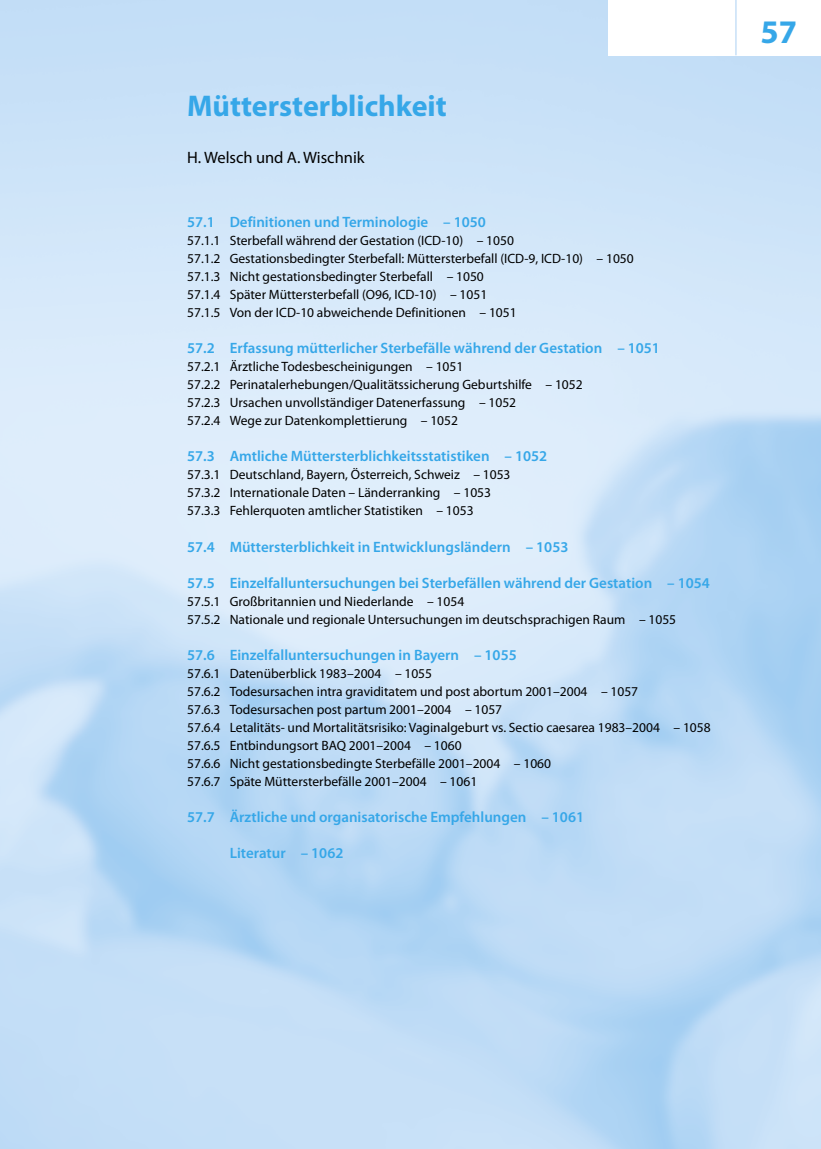
<style>
.page{position:relative;width:821px;height:1149px;background:#fff}
.page>*{position:absolute;margin:0;border:0;box-sizing:border-box;transform-origin:0 0}
.t1{font:700 33px "Myriad Pro";color:#36a7e8}
.t2{font:700 30px "Myriad Pro";color:#36a7e8}
.t3{font:16.5px "Myriad Pro";color:#000}
.t4{font:600 15px "Myriad Pro";color:#36a7e8}
.t5{font:13.5px/18px "Myriad Pro";color:#000}
</style>
<div class="page">
<hr style="left:735px;top:0;width:1px;height:55px;background:#c7e0f7">
<h2 class="t2" style="left:187px;top:89px;width:261px">Müttersterblichkeit</h2>
<p class="t3" style="left:187px;top:148px;width:179px">H. Welsch und A. Wischnik</p>
<p class="t4" style="left:187px;top:214px;width:300px">57.1 Definitionen und Terminologie – 1050</p>
<p class="t5" style="left:187px;top:232px;width:448px">57.1.1 Sterbefall während der Gestation (ICD-10) – 1050<br>57.1.2 Gestationsbedingter Sterbefall: Müttersterbefall (ICD-9, ICD-10) – 1050<br>57.1.3 Nicht gestationsbedingter Sterbefall – 1050<br>57.1.4 Später Müttersterbefall (O96, ICD-10) – 1051<br>57.1.5 Von der ICD-10 abweichende Definitionen – 1051</p>
<p class="t4" style="left:187px;top:340px;width:474px">57.2 Erfassung mütterlicher Sterbefälle während der Gestation – 1051</p>
<p class="t5" style="left:187px;top:358px;width:397px">57.2.1 Ärztliche Todesbescheinigungen – 1051<br>57.2.2 Perinatalerhebungen/Qualitätssicherung Geburtshilfe – 1052<br>57.2.3 Ursachen unvollständiger Datenerfassung – 1052<br>57.2.4 Wege zur Datenkomplettierung – 1052</p>
<p class="t4" style="left:187px;top:448px;width:361px">57.3 Amtliche Müttersterblichkeitsstatistiken – 1052</p>
<p class="t5" style="left:187px;top:466px;width:325px">57.3.1 Deutschland, Bayern, Österreich, Schweiz – 1053<br>57.3.2 Internationale Daten – Länderranking – 1053<br>57.3.3 Fehlerquoten amtlicher Statistiken – 1053</p>
<p class="t4" style="left:187px;top:538px;width:383px">57.4 Müttersterblichkeit in Entwicklungsländern – 1053</p>
<p class="t4" style="left:187px;top:574px;width:524px">57.5 Einzelfalluntersuchungen bei Sterbefällen während der Gestation – 1054</p>
<p class="t5" style="left:187px;top:592px;width:490px">57.5.1 Großbritannien und Niederlande – 1054<br>57.5.2 Nationale und regionale Untersuchungen im deutschsprachigen Raum – 1055</p>
<p class="t4" style="left:187px;top:646px;width:331px">57.6 Einzelfalluntersuchungen in Bayern – 1055</p>
<p class="t5" style="left:187px;top:664px;width:525px">57.6.1 Datenüberblick 1983–2004 – 1055<br>57.6.2 Todesursachen intra graviditatem und post abortum 2001–2004 – 1057<br>57.6.3 Todesursachen post partum 2001–2004 – 1057<br>57.6.4 Letalitäts- und Mortalitätsrisiko: Vaginalgeburt vs. Sectio caesarea 1983–2004 – 1058<br>57.6.5 Entbindungsort BAQ 2001–2004 – 1060<br>57.6.6 Nicht gestationsbedingte Sterbefälle 2001–2004 – 1060<br>57.6.7 Späte Müttersterbefälle 2001–2004 – 1061</p>
<p class="t4" style="left:187px;top:808px;width:398px">57.7 Ärztliche und organisatorische Empfehlungen – 1061</p>
<p class="t4" style="left:230px;top:844px;width:115px">Literatur – 1062</p>
<h1 class="t1" style="left:760px;top:14px;width:38px">57</h1>
</div>
